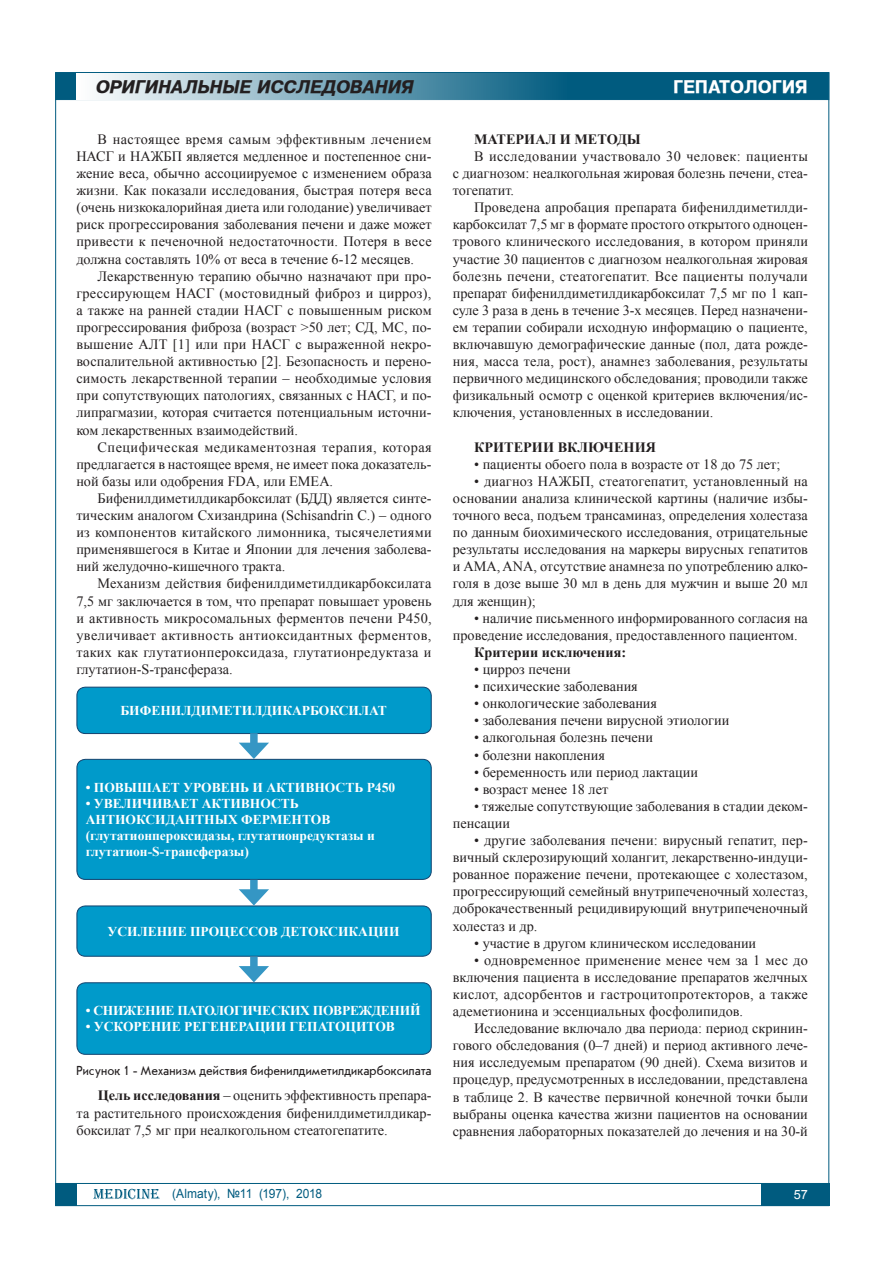
<style>
.page{position:relative;width:893px;height:1263px;background:#fff}
.page>*{position:absolute;margin:0;border:0;box-sizing:border-box;transform-origin:0 0}
.t1{font:italic 700 17.1px "Pragmatica Regular.kz";letter-spacing:-.01em;color:#231f20}
.t2{font:700 17.1px "Pragmatica Regular.kz";letter-spacing:-.005em;color:#fff}
.t3{font:14.25px/17.1px "Times New Roman";color:#231f20;text-align:justify}
.t4{font:700 14.25px "Times New Roman";color:#231f20}
.t5{font:700 13.5px/16.2px "Times New Roman";color:#fff}
.t6{font:13.5px "Journal Sans";letter-spacing:.005em;color:#231f20;scale:.9 1}
.t7{font:700 13.5px "Times New Roman";letter-spacing:-.02em;color:#fff}
.t8{font:12.75px "Arial";color:#005b7f;scale:.94 1}
.t9{font:12.75px "Arial";color:#fff}
.s1{font-weight:700}
</style>
<div class="page">
<svg style="left:93px;top:1189px;width:67px;height:10px"></svg>
<div style="left:55px;top:72px;width:774px;height:28px;background:#005b7f"></div>
<div style="left:55px;top:1183px;width:22px;height:23px;background:#005b7f"></div>
<div style="left:761px;top:1183px;width:68px;height:23px;background:#005b7f"></div>
<hr style="left:56px;top:1183px;width:773px;height:1px;background:#005b7f">
<div style="left:77px;top:73px;width:490px;height:27px;background:linear-gradient(to right,#fffefe,#035c80)"></div>
<div style="left:77px;top:687px;width:354px;height:46px;background:#009aca;border-radius:9px"></div>
<div style="left:77px;top:687px;width:355px;height:47px;border:1px solid #12436f;border-radius:9px"></div>
<div style="left:77px;top:759px;width:354px;height:120px;background:#009aca;border-radius:9px"></div>
<div style="left:77px;top:759px;width:355px;height:121px;border:1px solid #12436f;border-radius:9px"></div>
<div style="left:250px;top:733px;width:8px;height:16px;background:#3596c4"></div>
<svg style="left:239px;top:743px;width:30px;height:16px"></svg>
<div style="left:77px;top:906px;width:354px;height:50px;background:#009aca;border-radius:9px"></div>
<div style="left:77px;top:905px;width:355px;height:51px;border:1px solid #12436f;border-radius:9px"></div>
<div style="left:250px;top:880px;width:8px;height:15px;background:#3596c4"></div>
<svg style="left:239px;top:889px;width:30px;height:16px"></svg>
<div style="left:77px;top:983px;width:354px;height:71px;background:#009aca;border-radius:9px"></div>
<div style="left:77px;top:982px;width:355px;height:73px;border:1px solid #12436f;border-radius:9px"></div>
<div style="left:250px;top:956px;width:8px;height:16px;background:#3596c4"></div>
<svg style="left:239px;top:966px;width:30px;height:16px"></svg>
<p class="t1" style="left:96px;top:77px;width:319px">ОРИГИНАЛЬНЫЕ ИССЛЕДОВАНИЯ</p>
<p class="t2" style="left:673px;top:77px;width:136px">ГЕПАТОЛОГИЯ</p>
<p class="t3" style="left:76px;top:130px;width:357px;text-indent:21px">В настоящее время самым эффективным лечением НАСГ и НАЖБП является медленное и постепенное сни&shy;жение веса, обычно ассоциируемое с изменением образа жизни. Как показали исследования, быстрая потеря веса (очень низкокалорийная диета или голодание) увеличивает риск прогрессирования заболевания печени и даже может привести к печеночной недостаточности. Потеря в весе должна составлять 10% от веса в течение 6-12 месяцев.</p>
<p class="t3" style="left:76px;top:267px;width:357px;text-indent:21px">Лекарственную терапию обычно назначают при про&shy;грессирующем НАСГ (мостовидный фиброз и цирроз), а также на ранней стадии НАСГ с повышенным риском прогрессирования фиброза (возраст &gt;50 лет; СД, МС, по&shy;вышение АЛТ [1] или при НАСГ с выраженной некро&shy;воспалительной активностью [2]. Безопасность и перено&shy;симость лекарственной терапии – необходимые условия при сопутствующих патологиях, связанных с НАСГ, и по&shy;липрагмазии, которая считается потенциальным источни&shy;ком лекарственных взаимодействий.</p>
<p class="t3" style="left:76px;top:438px;width:357px;text-indent:21px">Специфическая медикаментозная терапия, которая предлагается в настоящее время, не имеет пока доказатель&shy;ной базы или одобрения FDA, или EMEA.</p>
<p class="t3" style="left:76px;top:489px;width:357px;text-indent:21px">Бифенилдиметилдикарбоксилат (БДД) является синте&shy;тическим аналогом Схизандрина (Schisandrin C.) – одного из компонентов китайского лимонника, тысячелетиями применявшегося в Китае и Японии для лечения заболева&shy;ний желудочно-кишечного тракта.</p>
<p class="t3" style="left:76px;top:575px;width:357px;text-indent:21px">Механизм действия бифенилдиметилдикарбоксилата 7,5 мг заключается в том, что препарат повышает уровень и активность микросомальных ферментов печени P450, увеличивает активность антиоксидантных ферментов, таких как глутатионпероксидаза, глутатионредуктаза и глутатион-S-трансфераза.</p>
<p class="t4" style="left:474px;top:129px;width:168px">МАТЕРИАЛ И МЕТОДЫ</p>
<p class="t3" style="left:453px;top:147px;width:357px;text-indent:21px">В исследовании участвовало 30 человек: пациенты с диагнозом: неалкогольная жировая болезнь печени, стеа&shy;тогепатит.</p>
<p class="t3" style="left:453px;top:199px;width:357px;text-indent:21px">Проведена апробация препарата бифенилдиметилди&shy;карбоксилат 7,5 мг в формате простого открытого одноцен&shy;трового клинического исследования, в котором приняли участие 30 пациентов с диагнозом неалкогольная жировая болезнь печени, стеатогепатит. Все пациенты получали препарат бифенилдиметилдикарбоксилат 7,5 мг по 1 кап&shy;суле 3 раза в день в течение 3-х месяцев. Перед назначени&shy;ем терапии собирали исходную информацию о пациенте, включавшую демографические данные (пол, дата рожде&shy;ния, масса тела, рост), анамнез заболевания, результаты первичного медицинского обследования; проводили также физикальный осмотр с оценкой критериев включения/ис&shy;ключения, установленных в исследовании.</p>
<p class="t4" style="left:474px;top:437px;width:183px">КРИТЕРИИ ВКЛЮЧЕНИЯ</p>
<p class="t3" style="left:474px;top:455px;width:308px">• пациенты обоего пола в возрасте от 18 до 75 лет;</p>
<p class="t3" style="left:453px;top:472px;width:357px;text-indent:21px">• диагноз НАЖБП, стеатогепатит, установленный на основании анализа клинической картины (наличие избы&shy;точного веса, подъем трансаминаз, определения холестаза по данным биохимического исследования, отрицательные результаты исследования на маркеры вирусных гепатитов и АМА, ANA, отсутствие анамнеза по употреблению алко&shy;голя в дозе выше 30 мл в день для мужчин и выше 20 мл для женщин);</p>
<p class="t3" style="left:453px;top:609px;width:357px;text-indent:21px">• наличие письменного информированного согласия на проведение исследования, предоставленного пациентом.</p>
<p class="t4" style="left:474px;top:642px;width:154px">Критерии исключения:</p>
<p class="t3" style="left:474px;top:660px;width:98px">• цирроз печени</p>
<p class="t3" style="left:474px;top:677px;width:165px">• психические заболевания</p>
<p class="t3" style="left:474px;top:695px;width:185px">• онкологические заболевания</p>
<p class="t3" style="left:474px;top:712px;width:257px">• заболевания печени вирусной этиологии</p>
<p class="t3" style="left:474px;top:729px;width:180px">• алкогольная болезнь печени</p>
<p class="t3" style="left:474px;top:746px;width:132px">• болезни накопления</p>
<p class="t3" style="left:474px;top:763px;width:226px">• беременность или период лактации</p>
<p class="t3" style="left:474px;top:780px;width:136px">• возраст менее 18 лет</p>
<p class="t3" style="left:453px;top:797px;width:357px;text-indent:21px">• тяжелые сопутствующие заболевания в стадии деком&shy;пенсации</p>
<p class="t3" style="left:453px;top:831px;width:357px;text-indent:21px">• другие заболевания печени: вирусный гепатит, пер&shy;вичный склерозирующий холангит, лекарственно-индуци&shy;рованное поражение печени, протекающее с холестазом, прогрессирующий семейный внутрипеченочный холестаз, доброкачественный рецидивирующий внутрипеченочный холестаз и др.</p>
<p class="t3" style="left:474px;top:934px;width:284px">• участие в другом клиническом исследовании</p>
<p class="t3" style="left:453px;top:951px;width:357px;text-indent:21px">• одновременное применение менее чем за 1 мес до включения пациента в исследование препаратов желчных кислот, адсорбентов и гастроцитопротекторов, а также адеметионина и эссенциальных фосфолипидов.</p>
<p class="t3" style="left:453px;top:1019px;width:357px;text-indent:21px">Исследование включало два периода: период скринин&shy;гового обследования (0–7 дней) и период активного лече&shy;ния исследуемым препаратом (90 дней). Схема визитов и процедур, предусмотренных в исследовании, представлена в таблице 2. В качестве первичной конечной точки были выбраны оценка качества жизни пациентов на основании сравнения лабораторных показателей до лечения и на 30-й</p>
<p class="t5" style="left:120px;top:702px;width:268px">БИФЕНИЛДИМЕТИЛДИКАРБОКСИЛАТ</p>
<p class="t5" style="left:86px;top:778px;width:311px">• ПОВЫШАЕТ УРОВЕНЬ И АКТИВНОСТЬ P450</p>
<p class="t5" style="left:86px;top:795px;width:291px">• УВЕЛИЧИВАЕТ АКТИВНОСТЬ<br>АНТИОКСИДАНТНЫХ ФЕРМЕНТОВ (глутатионпероксидазы, глутатионредуктазы и глутатион-S-трансферазы)</p>
<p class="t5" style="left:108px;top:923px;width:294px">УСИЛЕНИЕ ПРОЦЕССОВ ДЕТОКСИКАЦИИ</p>
<p class="t7" style="left:86px;top:1001px;width:336px">• СНИЖЕНИЕ ПАТОЛОГИЧЕСКИХ ПОВРЕЖДЕНИЙ</p>
<p class="t5" style="left:86px;top:1018px;width:311px">• УСКОРЕНИЕ РЕГЕНЕРАЦИИ ГЕПАТОЦИТОВ</p>
<p class="t6" style="left:77px;top:1064px;width:396px">Рисунок 1 - Механизм действия бифенилдиметилдикарбоксилата</p>
<p class="t3" style="left:77px;top:1087px;width:357px;text-indent:21px"><span class="s1">Цель исследования</span> – оценить эффективность препара&shy;та растительного происхождения бифенилдиметилдикар&shy;боксилат 7,5 мг при неалкогольном стеатогепатите.</p>
<p class="t8" style="left:172px;top:1185px;width:161px">(Almaty), №11 (197), 2018</p>
<p class="t9" style="left:794px;top:1186px;width:16px">57</p>
</div>
